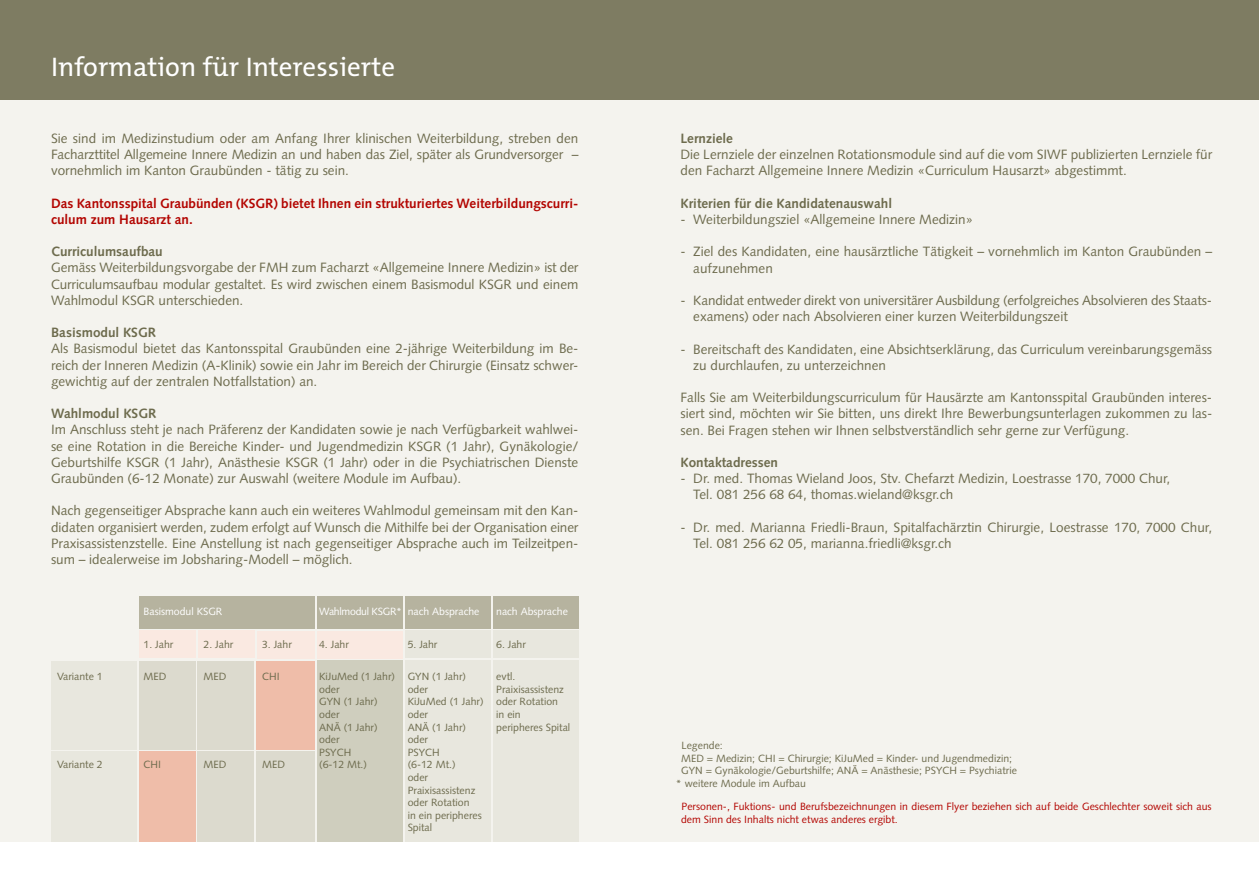
<style>
.page{position:relative;width:1259px;height:893px;background:#fff}
.page>*{position:absolute;margin:0;border:0;box-sizing:border-box;transform-origin:0 0}
.t1{font:27px "The Mix B5 Plain";color:#fff}
.t2{font:13.5px/16.2px "Syntax";color:#6d6b4d;text-align:justify}
.t3{font:700 13.5px "Syntax";color:#6d6b4d}
.t4{font:700 13.5px/16.2px "Syntax";color:#b30501}
.t5{font:10.5px/12.6px "Syntax";color:#6d6b4d}
.t6{font:10.5px/12.6px "Syntax";color:#b30501}
.t7{font:10.5px "Syntax";color:#fff}
</style>
<div class="page">
<div style="left:0;top:100px;width:1259px;height:742px;background:#f4f3ee"></div>
<div style="left:317px;top:661px;width:85px;height:181px;background:#cfcebe"></div>
<div style="left:51px;top:661px;width:86px;height:88px;background:#e8e7de"></div>
<div style="left:0;top:0;width:1259px;height:100px;background:#7e7c62"></div>
<div style="left:139px;top:596px;width:176px;height:32px;background:#b6b39f"></div>
<div style="left:139px;top:630px;width:57px;height:28px;background:#fae9e1"></div>
<div style="left:139px;top:661px;width:57px;height:88px;background:#dcdace"></div>
<div style="left:197px;top:661px;width:57px;height:88px;background:#dcdace"></div>
<div style="left:256px;top:661px;width:59px;height:88px;background:#efbda9"></div>
<div style="left:139px;top:751px;width:57px;height:91px;background:#efbda9"></div>
<div style="left:197px;top:751px;width:57px;height:91px;background:#dcdace"></div>
<div style="left:256px;top:751px;width:59px;height:91px;background:#dcdace"></div>
<div style="left:405px;top:661px;width:85px;height:181px;background:#e8e7de"></div>
<div style="left:493px;top:661px;width:85px;height:181px;background:#e8e7de"></div>
<div style="left:51px;top:751px;width:86px;height:91px;background:#e8e7de"></div>
<div style="left:492px;top:630px;width:86px;height:28px;background:#e8e7de"></div>
<div style="left:405px;top:630px;width:85px;height:28px;background:#e8e7de"></div>
<div style="left:198px;top:630px;width:57px;height:28px;background:#fae9e1"></div>
<div style="left:257px;top:631px;width:58px;height:27px;background:#fae9e1"></div>
<div style="left:317px;top:631px;width:85px;height:27px;background:#fae9e1"></div>
<div style="left:317px;top:596px;width:85px;height:32px;background:#b6b39f"></div>
<div style="left:405px;top:596px;width:85px;height:32px;background:#b6b39f"></div>
<div style="left:493px;top:596px;width:85px;height:32px;background:#b6b39f"></div>
<h1 class="t1" style="left:51px;top:53px;width:346px">Information für Interessierte</h1>
<p class="t2" style="left:51px;top:130px;width:529px">Sie sind im Medizinstudium oder am Anfang Ihrer klinischen Weiterbildung, streben den Facharzttitel Allgemeine Innere Medizin an und haben das Ziel, später als Grundversorger – vornehmlich im Kanton Graubünden - tätig zu sein.</p>
<p class="t4" style="left:51px;top:195px;width:529px">Das Kantonsspital Graubünden (KSGR) bietet Ihnen ein strukturiertes Weiterbildungscurri&shy;culum zum Hausarzt an.</p>
<p class="t3" style="left:51px;top:244px;width:113px">Curriculumsaufbau</p>
<p class="t2" style="left:51px;top:260px;width:529px">Gemäss Weiterbildungsvorgabe der FMH zum Facharzt «Allgemeine Innere Medizin» ist der Curriculumsaufbau modular gestaltet. Es wird zwischen einem Basismodul KSGR und einem Wahlmodul KSGR unterschieden.</p>
<p class="t3" style="left:51px;top:325px;width:106px">Basismodul KSGR</p>
<p class="t2" style="left:51px;top:341px;width:529px">Als Basismodul bietet das Kantonsspital Graubünden eine 2-jährige Weiterbildung im Be&shy;reich der Inneren Medizin (A-Klinik) sowie ein Jahr im Bereich der Chirurgie (Einsatz schwer&shy;gewichtig auf der zentralen Notfallstation) an.</p>
<p class="t3" style="left:51px;top:406px;width:107px">Wahlmodul KSGR</p>
<p class="t2" style="left:51px;top:422px;width:529px">Im Anschluss steht je nach Präferenz der Kandidaten sowie je nach Verfügbarkeit wahlwei&shy;se eine Rotation in die Bereiche Kinder- und Jugendmedizin KSGR (1 Jahr), Gynäkologie/ Geburtshilfe KSGR (1 Jahr), Anästhesie KSGR (1 Jahr) oder in die Psychiatrischen Dienste Graubünden (6-12 Monate) zur Auswahl (weitere Module im Aufbau).</p>
<p class="t2" style="left:51px;top:503px;width:529px">Nach gegenseitiger Absprache kann auch ein weiteres Wahlmodul gemeinsam mit den Kan&shy;didaten organisiert werden, zudem erfolgt auf Wunsch die Mithilfe bei der Organisation einer Praxisassistenzstelle. Eine Anstellung ist nach gegenseitiger Absprache auch im Teilzeitpen&shy;sum – idealerweise im Jobsharing-Modell – möglich.</p>
<p class="t7" style="left:144px;top:606px;width:80px">Basismodul KSGR</p>
<p class="t7" style="left:319px;top:606px;width:162px">Wahlmodul KSGR* nach Absprache</p>
<p class="t7" style="left:496px;top:606px;width:73px">nach Absprache</p>
<p class="t5" style="left:144px;top:638px;width:31px">1. Jahr</p>
<p class="t5" style="left:204px;top:638px;width:31px">2. Jahr</p>
<p class="t5" style="left:262px;top:638px;width:31px">3. Jahr</p>
<p class="t5" style="left:319px;top:638px;width:31px">4. Jahr</p>
<p class="t5" style="left:408px;top:638px;width:31px">5. Jahr</p>
<p class="t5" style="left:496px;top:638px;width:31px">6. Jahr</p>
<p class="t5" style="left:57px;top:670px;width:47px">Variante 1</p>
<p class="t5" style="left:144px;top:670px;width:24px">MED</p>
<p class="t5" style="left:204px;top:670px;width:24px">MED</p>
<p class="t5" style="left:262px;top:670px;width:19px">CHI</p>
<p class="t5" style="left:319px;top:670px;width:148px">KiJuMed (1 Jahr) GYN (1 Jahr)</p>
<p class="t5" style="left:496px;top:670px;width:21px">evtl.</p>
<p class="t5" style="left:319px;top:683px;width:22px">oder</p>
<p class="t5" style="left:408px;top:683px;width:22px">oder</p>
<p class="t5" style="left:496px;top:683px;width:69px">Praixisassistenz</p>
<p class="t5" style="left:319px;top:695px;width:60px">GYN (1 Jahr)</p>
<p class="t5" style="left:408px;top:695px;width:152px">KiJuMed (1 Jahr) oder Rotation</p>
<p class="t5" style="left:319px;top:708px;width:22px">oder</p>
<p class="t5" style="left:408px;top:708px;width:22px">oder</p>
<p class="t5" style="left:496px;top:708px;width:26px">in ein</p>
<p class="t5" style="left:319px;top:721px;width:60px">ANÄ (1 Jahr)</p>
<p class="t5" style="left:408px;top:721px;width:60px">ANÄ (1 Jahr)</p>
<p class="t5" style="left:496px;top:721px;width:75px">peripheres Spital</p>
<p class="t5" style="left:319px;top:733px;width:22px">oder</p>
<p class="t5" style="left:408px;top:733px;width:22px">oder</p>
<p class="t5" style="left:319px;top:746px;width:34px">PSYCH</p>
<p class="t5" style="left:408px;top:746px;width:34px">PSYCH</p>
<p class="t5" style="left:57px;top:758px;width:47px">Variante 2</p>
<p class="t5" style="left:144px;top:758px;width:19px">CHI</p>
<p class="t5" style="left:204px;top:758px;width:24px">MED</p>
<p class="t5" style="left:262px;top:758px;width:24px">MED</p>
<p class="t5" style="left:319px;top:758px;width:49px">(6-12 Mt.)</p>
<p class="t5" style="left:408px;top:758px;width:75px">(6-12 Mt.)<br>oder<br>Praixisassistenz oder Rotation<br>in ein peripheres<br>Spital</p>
<p class="t3" style="left:680px;top:131px;width:54px">Lernziele</p>
<p class="t2" style="left:680px;top:146px;width:533px">Die Lernziele der einzelnen Rotationsmodule sind auf die vom SIWF publizierten Lernziele für den Facharzt Allgemeine Innere Medizin «Curriculum Hausarzt» abgestimmt.</p>
<p class="t3" style="left:680px;top:195px;width:213px">Kriterien für die Kandidatenauswahl</p>
<p class="t2" style="left:680px;top:211px;width:294px">- Weiterbildungsziel «Allgemeine Innere Medizin»</p>
<p class="t2" style="left:693px;top:244px;width:520px;text-indent:-13px">- Ziel des Kandidaten, eine hausärztliche Tätigkeit – vornehmlich im Kanton Graubünden – aufzunehmen</p>
<p class="t2" style="left:693px;top:292px;width:520px;text-indent:-13px">- Kandidat entweder direkt von universitärer Ausbildung (erfolgreiches Absolvieren des Staats&shy;examens) oder nach Absolvieren einer kurzen Weiterbildungszeit</p>
<p class="t2" style="left:693px;top:341px;width:520px;text-indent:-13px">- Bereitschaft des Kandidaten, eine Absichtserklärung, das Curriculum vereinbarungsgemäss zu durchlaufen, zu unterzeichnen</p>
<p class="t2" style="left:680px;top:389px;width:533px">Falls Sie am Weiterbildungscurriculum für Hausärzte am Kantonsspital Graubünden interes&shy;siert sind, möchten wir Sie bitten, uns direkt Ihre Bewerbungsunterlagen zukommen zu las&shy;sen. Bei Fragen stehen wir Ihnen selbstverständlich sehr gerne zur Verfügung.</p>
<p class="t3" style="left:680px;top:455px;width:99px">Kontaktadressen</p>
<p class="t2" style="left:693px;top:470px;width:478px;text-indent:-13px">- Dr. med. Thomas Wieland Joos, Stv. Chefarzt Medizin, Loestrasse 170, 7000 Chur,<br>Tel. 081 256 68 64, thomas.wieland@ksgr.ch</p>
<p class="t2" style="left:693px;top:519px;width:520px;text-indent:-13px">- Dr. med. Marianna Friedli-Braun, Spitalfachärztin Chirurgie, Loestrasse 170, 7000 Chur,<br>Tel. 081 256 62 05, marianna.friedli@ksgr.ch</p>
<p class="t5" style="left:681px;top:739px;width:43px">Legende:</p>
<p class="t5" style="left:681px;top:752px;width:332px">MED = Medizin; CHI = Chirurgie; KiJuMed = Kinder- und Jugendmedizin;</p>
<p class="t5" style="left:681px;top:764px;width:337px">GYN = Gynäkologie/Geburtshilfe; ANÄ = Anästhesie; PSYCH = Psychiatrie</p>
<p class="t5" style="left:676px;top:777px;width:132px">* weitere Module im Aufbau</p>
<p class="t6" style="left:681px;top:801px;width:532px">Personen-, Fuktions- und Berufsbezeichnungen in diesem Flyer beziehen sich auf beide Geschlechter soweit sich aus dem Sinn des Inhalts nicht etwas anderes ergibt.</p>
</div>
